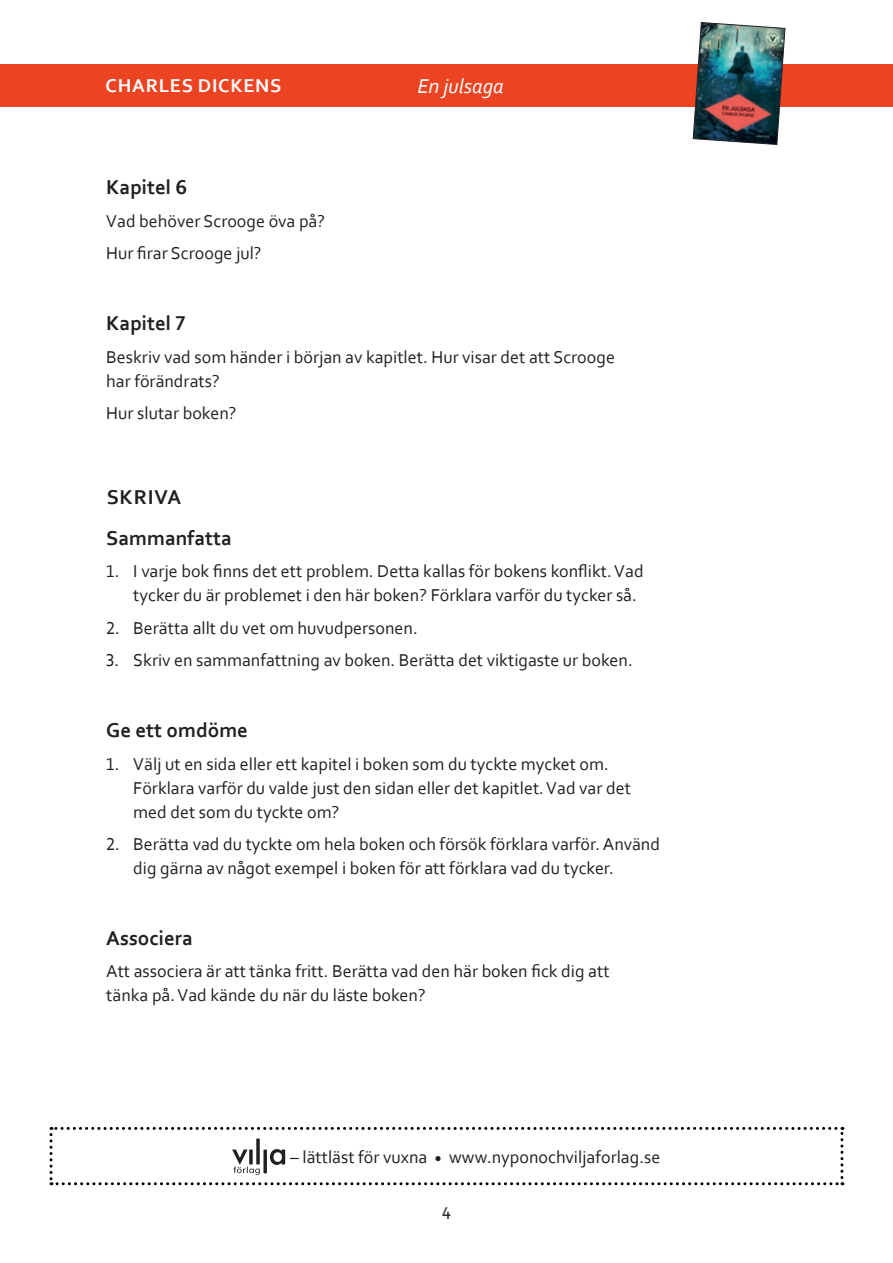
<style>
.page{position:relative;width:893px;height:1263px;background:#fff}
.page>*{position:absolute;margin:0;border:0;box-sizing:border-box;transform-origin:0 0}
.t1{font:700 21px/41px "Corbel";color:#231f20}
.t2{font:italic 21px "Corbel";color:#fff}
.t3{font:700 19.5px "Corbel";letter-spacing:.04em;color:#fff}
.t4{font:18px/24px "Corbel";color:#231f20}
</style>
<div class="page">
<div style="left:0;top:64px;width:893px;height:42px;background:#ec4423"></div>
<img style="left:693px;top:22px;width:92px;height:123px">
<svg style="left:50px;top:1127px;width:793px;height:58px"></svg>
<p class="t3" style="left:106px;top:74px;width:177px">CHARLES DICKENS</p>
<p class="t2" style="left:417px;top:73px;width:88px">En julsaga</p>
<p class="t1" style="left:106px;top:166px;width:82px">Kapitel 6</p>
<p class="t4" style="left:106px;top:204px;width:220px;line-height:32.5px">Vad behöver Scrooge öva på?<br>Hur firar Scrooge jul?</p>
<p class="t1" style="left:106px;top:302px;width:81px">Kapitel 7</p>
<p class="t4" style="left:106px;top:344px;width:510px">Beskriv vad som händer i början av kapitlet. Hur visar det att Scrooge har förändrats?</p>
<p class="t4" style="left:106px;top:401px;width:132px">Hur slutar boken?</p>
<p class="t1" style="left:106px;top:476px;width:127px">SKRIVA<br>Sammanfatta</p>
<p class="t4" style="left:133px;top:559px;width:512px;text-indent:-27px">1. I varje bok finns det ett problem. Detta kallas för bokens konflikt.Vad tycker du är problemet i den här boken? Förklara varför du tycker så.</p>
<p class="t4" style="left:106px;top:615px;width:313px">2. Berätta allt du vet om huvudpersonen.</p>
<p class="t4" style="left:106px;top:648px;width:528px">3. Skriv en sammanfattning av boken. Berätta det viktigaste ur boken.</p>
<p class="t1" style="left:106px;top:709px;width:143px">Ge ett omdöme</p>
<p class="t4" style="left:133px;top:751px;width:499px;text-indent:-27px">1. Välj ut en sida eller ett kapitel i boken som du tyckte mycket om.<br>Förklara varför du valde just den sidan eller det kapitlet. Vad var det med det som du tyckte om?</p>
<p class="t4" style="left:133px;top:832px;width:528px;text-indent:-27px">2. Berätta vad du tyckte om hela boken och försök förklara varför. Använd dig gärna av något exempel i boken för att förklara vad du tycker.</p>
<p class="t1" style="left:106px;top:917px;width:88px">Associera</p>
<p class="t4" style="left:106px;top:959px;width:505px">Att associera är att tänka fritt. Berätta vad den här boken fick dig att tänka på. Vad kände du när du läste boken?</p>
<p class="t4" style="left:290px;top:1144px;width:372px">– lättläst för vuxna <sub>•</sub> www.nyponochviljaforlag.se</p>
<p class="t4" style="left:442px;top:1200px;width:11px">4</p>
</div>
